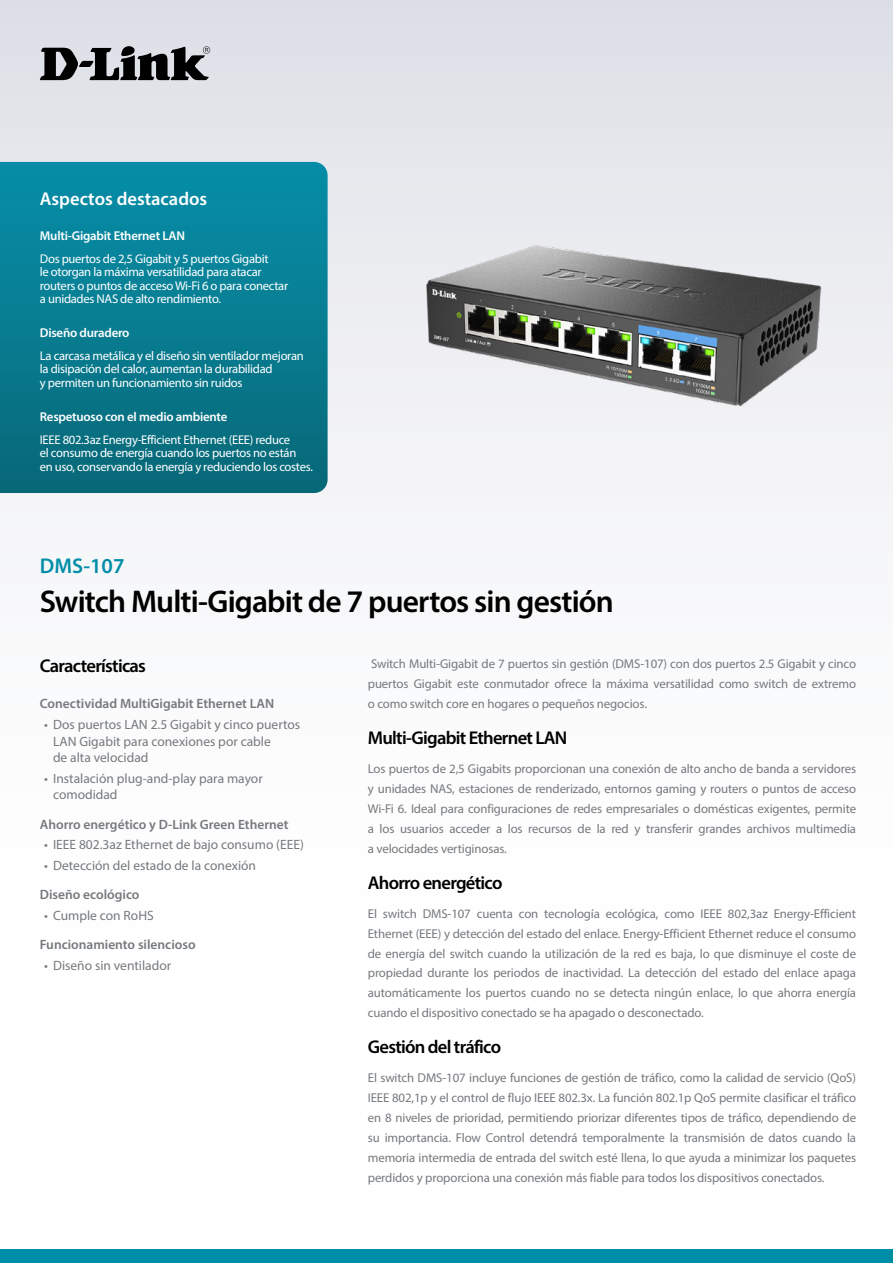
<style>
.page{position:relative;width:893px;height:1263px;background:#fff}
.page>*{position:absolute;margin:0;border:0;box-sizing:border-box;transform-origin:0 0}
.t1{font:600 31.5px "Myriad Pro";letter-spacing:-.025em;color:#000}
.t2{font:600 21.3px "Myriad Pro";color:#008da8}
.Description_Topic{font:600 18.6px "Myriad Pro";letter-spacing:-.04em;color:#000}
.Highlights_Title{font:600 18.6px "Myriad Pro";color:#fff}
.Features_Title{font:600 18.6px "Myriad Pro";letter-spacing:-.04em;color:#000}
.t3{font:13.5px/16.5px "Myriad Pro";color:#75797d}
.Features_Category{font:600 13.5px "Myriad Pro";color:#75797d}
.Description_Text{font:12.9px/20px "Myriad Pro";letter-spacing:-.01em;color:#75797d;text-align:justify}
.Highlights_Category{font:600 12.9px "Myriad Pro";letter-spacing:-.015em;color:#fff}
.Highlights_Text{font:12.6px/13.5px "Myriad Pro";letter-spacing:-.025em;color:#fff}
</style>
<div class="page">
<div style="left:0;top:0;width:893px;height:1084px;background:linear-gradient(to bottom,#e2e3e9,#fff)"></div>
<div style="left:0;top:1249px;width:893px;height:14px;background:#008da8"></div>
<svg style="left:0;top:162px;width:328px;height:331px;background:#087b90"></svg>
<svg style="left:40px;top:46px;width:170px;height:34px;background:#66676a"></svg>
<div style="left:368px;top:435px;width:294px;height:33px;background:#f3f3f6"></div>
<img style="left:403px;top:218px;width:442px;height:205px">
<p class="Highlights_Title" style="left:40px;top:187px;width:169px">Aspectos destacados</p>
<p class="Highlights_Category" style="left:40px;top:228px;width:147px">Multi-Gigabit Ethernet LAN</p>
<p class="Highlights_Text" style="left:40px;top:251px;width:250px">Dos puertos de 2,5 Gigabit y 5 puertos Gigabit<br>le otorgan la máxima versatilidad para atacar routers o puntos de acceso Wi-Fi 6 o para conectar a unidades NAS de alto rendimiento.</p>
<p class="Highlights_Category" style="left:40px;top:325px;width:91px">Diseño duradero</p>
<p class="Highlights_Text" style="left:40px;top:349px;width:265px">La carcasa metálica y el diseño sin ventilador mejoran la disipación del calor, aumentan la durabilidad<br>y permiten un funcionamiento sin ruidos</p>
<p class="Highlights_Category" style="left:40px;top:409px;width:189px">Respetuoso con el medio ambiente</p>
<p class="Highlights_Text" style="left:40px;top:433px;width:275px">IEEE 802.3az Energy-Efficient Ethernet (EEE) reduce<br>el consumo de energía cuando los puertos no están<br>en uso, conservando la energía y reduciendo los costes.</p>
<h2 class="t2" style="left:40px;top:552px;width:86px">DMS-107</h2>
<h1 class="t1" style="left:40px;top:582px;width:575px">Switch Multi-Gigabit de 7 puertos sin gestión</h1>
<p class="Features_Title" style="left:40px;top:654px;width:108px">Características</p>
<p class="Features_Category" style="left:40px;top:695px;width:236px">Conectividad MultiGigabit Ethernet LAN</p>
<p class="t3" style="left:53px;top:716px;width:249px;text-indent:-9px">• Dos puertos LAN 2.5 Gigabit y cinco puertos<br>LAN Gigabit para conexiones por cable<br>de alta velocidad</p>
<p class="t3" style="left:53px;top:770px;width:211px;text-indent:-9px">• Instalación plug-and-play para mayor comodidad</p>
<p class="Features_Category" style="left:40px;top:815px;width:250px">Ahorro energético y D-Link Green Ethernet</p>
<p class="t3" style="left:44px;top:836px;width:261px">• IEEE 802.3az Ethernet de bajo consumo (EEE)</p>
<p class="t3" style="left:44px;top:857px;width:213px">• Detección del estado de la conexión</p>
<p class="Features_Category" style="left:40px;top:886px;width:101px">Diseño ecológico</p>
<p class="t3" style="left:44px;top:907px;width:111px">• Cumple con RoHS</p>
<p class="Features_Category" style="left:40px;top:936px;width:157px">Funcionamiento silencioso</p>
<p class="t3" style="left:44px;top:957px;width:129px">• Diseño sin ventilador</p>
<p class="Description_Text" style="left:368px;top:654px;width:490px">Switch Multi-Gigabit de 7 puertos sin gestión (DMS-107) con dos puertos 2.5 Gigabit y cinco puertos Gigabit este conmutador ofrece la máxima versatilidad como switch de extremo o como switch core en hogares o pequeños negocios.</p>
<p class="Description_Topic" style="left:368px;top:726px;width:201px">Multi-Gigabit Ethernet LAN</p>
<p class="Description_Text" style="left:368px;top:758px;width:490px">Los puertos de 2,5 Gigabits proporcionan una conexión de alto ancho de banda a servidores y unidades NAS, estaciones de renderizado, entornos gaming y routers o puntos de acceso Wi-Fi 6. Ideal para configuraciones de redes empresariales o domésticas exigentes, permite a los usuarios acceder a los recursos de la red y transferir grandes archivos multimedia a velocidades vertiginosas.</p>
<p class="Description_Topic" style="left:368px;top:871px;width:136px">Ahorro energético</p>
<p class="Description_Text" style="left:368px;top:903px;width:490px">El switch DMS-107 cuenta con tecnología ecológica, como IEEE 802,3az Energy-Efficient Ethernet (EEE) y detección del estado del enlace. Energy-Efficient Ethernet reduce el consumo de energía del switch cuando la utilización de la red es baja, lo que disminuye el coste de propiedad durante los periodos de inactividad. La detección del estado del enlace apaga automáticamente los puertos cuando no se detecta ningún enlace, lo que ahorra energía cuando el dispositivo conectado se ha apagado o desconectado.</p>
<p class="Description_Topic" style="left:368px;top:1035px;width:135px">Gestión del tráfico</p>
<p class="Description_Text" style="left:368px;top:1068px;width:490px">El switch DMS-107 incluye funciones de gestión de tráfico, como la calidad de servicio (QoS)<br>IEEE 802,1p y el control de flujo IEEE 802.3x. La función 802.1p QoS permite clasificar el tráfico en 8 niveles de prioridad, permitiendo priorizar diferentes tipos de tráfico, dependiendo de su importancia. Flow Control detendrá temporalmente la transmisión de datos cuando la memoria intermedia de entrada del switch esté llena, lo que ayuda a minimizar los paquetes perdidos y proporciona una conexión más fiable para todos los dispositivos conectados.</p>
</div>
